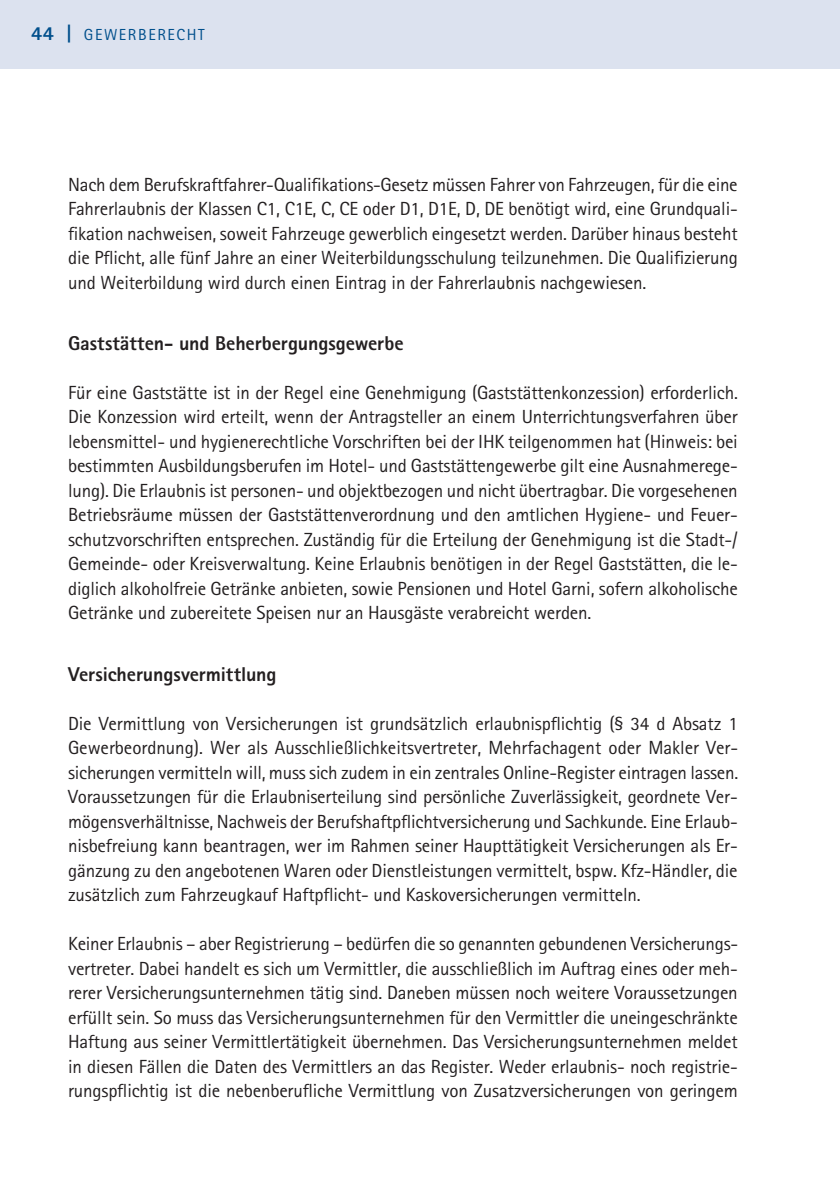
<style>
.page{position:relative;width:840px;height:1191px;background:#fff}
.page>*{position:absolute;margin:0;border:0;box-sizing:border-box;transform-origin:0 0}
.t1{font:800 20px "Rotis Sans Serif";letter-spacing:-.005em;color:#231f20}
.t2{font:800 20px "Rotis Sans Serif";color:#004f8c}
.t3{font:19px/24.4px "Rotis Sans Serif";letter-spacing:-.01em;color:#231f20;text-align:justify}
.t4{font:16px "Rotis Sans Serif";letter-spacing:.1em;color:#004f8c}
.s1{font-weight:800;font-size:20px}
</style>
<div class="page">
<div style="left:0;top:0;width:839px;height:68px;background:#dce2ef"></div>
<p class="t2" style="left:31px;top:20px;width:24px">44</p>
<p class="t4" style="left:66px;top:25px;width:140px"><span class="s1">|</span> GEWERBERECHT</p>
<p class="t3" style="left:68px;top:172px;width:670px">Nach dem Berufskraftfahrer-Qualifikations-Gesetz müssen Fahrer von Fahrzeugen, für die eine Fahrerlaubnis der Klassen C1, C1E, C, CE oder D1, D1E, D, DE benötigt wird, eine Grundquali&shy;fikation nachweisen, soweit Fahrzeuge gewerblich eingesetzt werden. Darüber hinaus besteht die Pflicht, alle fünf Jahre an einer Weiterbildungsschulung teilzunehmen. Die Qualifizierung und Weiterbildung wird durch einen Eintrag in der Fahrerlaubnis nachgewiesen.</p>
<p class="t1" style="left:68px;top:330px;width:337px">Gaststätten- und Beherbergungsgewerbe</p>
<p class="t3" style="left:68px;top:380px;width:671px">Für eine Gaststätte ist in der Regel eine Genehmigung (Gaststättenkonzession) erforderlich.<br>Die Konzession wird erteilt, wenn der Antragsteller an einem Unterrichtungsverfahren über lebensmittel- und hygienerechtliche Vorschriften bei der IHK teilgenommen hat (Hinweis: bei bestimmten Ausbildungsberufen im Hotel- und Gaststättengewerbe gilt eine Ausnahmerege&shy;lung). Die Erlaubnis ist personen- und objektbezogen und nicht übertragbar. Die vorgesehenen Betriebsräume müssen der Gaststättenverordnung und den amtlichen Hygiene- und Feuer&shy;schutzvorschriften entsprechen. Zuständig für die Erteilung der Genehmigung ist die Stadt-/ Gemeinde- oder Kreisverwaltung. Keine Erlaubnis benötigen in der Regel Gaststätten, die le&shy;diglich alkoholfreie Getränke anbieten, sowie Pensionen und Hotel Garni, sofern alkoholische Getränke und zubereitete Speisen nur an Hausgäste verabreicht werden.</p>
<p class="t1" style="left:68px;top:661px;width:210px">Versicherungsvermittlung</p>
<p class="t3" style="left:68px;top:711px;width:671px">Die Vermittlung von Versicherungen ist grundsätzlich erlaubnispflichtig (§ 34 d Absatz 1<br>Gewerbeordnung). Wer als Ausschließlichkeitsvertreter, Mehrfachagent oder Makler Ver&shy;sicherungen vermitteln will, muss sich zudem in ein zentrales Online-Register eintragen lassen.<br>Voraussetzungen für die Erlaubniserteilung sind persönliche Zuverlässigkeit, geordnete Ver&shy;mögensverhältnisse, Nachweis der Berufshaftpflichtversicherung und Sachkunde. Eine Erlaub&shy;nisbefreiung kann beantragen, wer im Rahmen seiner Haupttätigkeit Versicherungen als Er&shy;gänzung zu den angebotenen Waren oder Dienstleistungen vermittelt, bspw. Kfz-Händler, die zusätzlich zum Fahrzeugkauf Haftpflicht- und Kaskoversicherungen vermitteln.</p>
<p class="t3" style="left:68px;top:931px;width:671px">Keiner Erlaubnis – aber Registrierung – bedürfen die so genannten gebundenen Versicherungs&shy;vertreter. Dabei handelt es sich um Vermittler, die ausschließlich im Auftrag eines oder meh&shy;rerer Versicherungsunternehmen tätig sind. Daneben müssen noch weitere Voraussetzungen erfüllt sein. So muss das Versicherungsunternehmen für den Vermittler die uneingeschränkte Haftung aus seiner Vermittlertätigkeit übernehmen. Das Versicherungsunternehmen meldet in diesen Fällen die Daten des Vermittlers an das Register. Weder erlaubnis- noch registrie&shy;rungspflichtig ist die nebenberufliche Vermittlung von Zusatzversicherungen von geringem</p>
</div>
